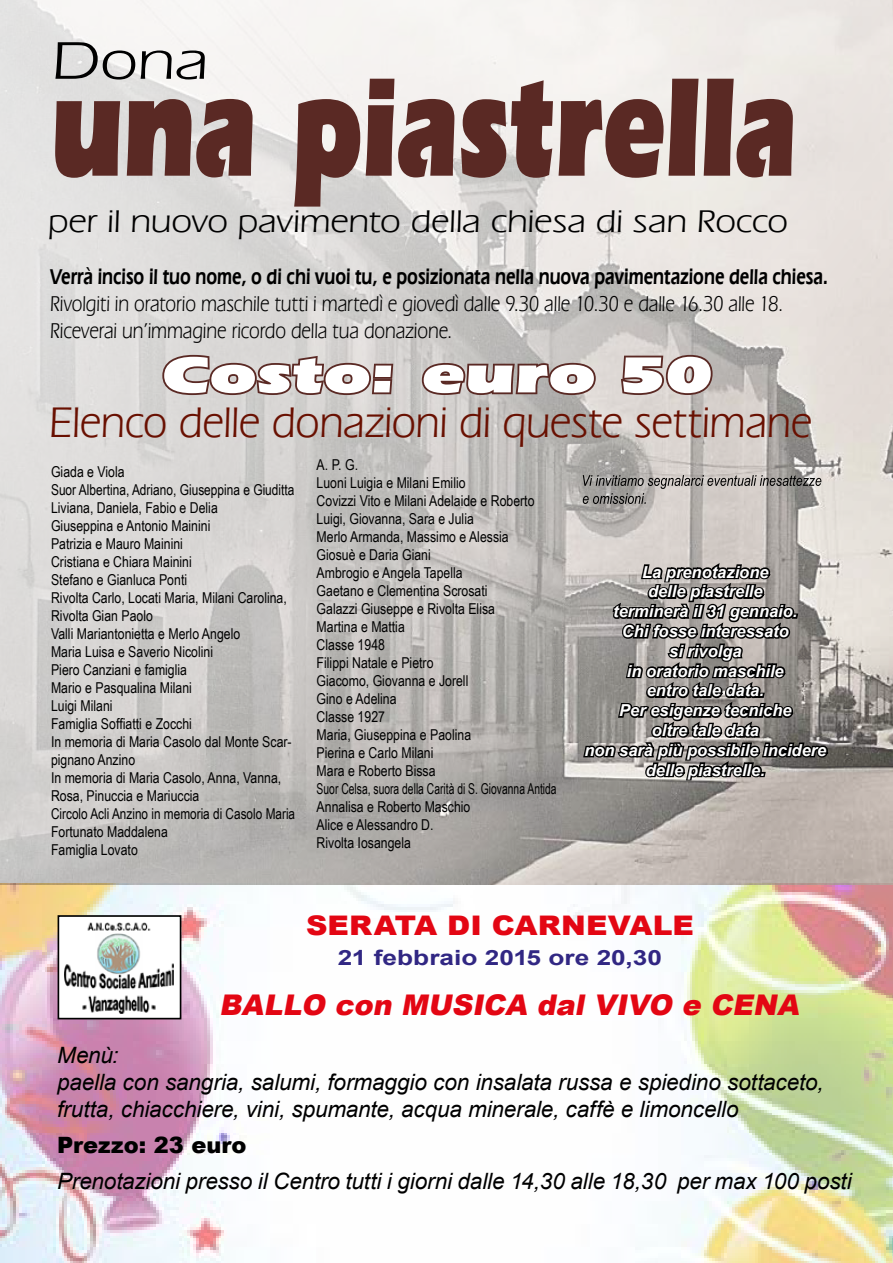
<style>
.page{position:relative;width:893px;height:1263px;background:#fff}
.page>*{position:absolute;margin:0;border:0;box-sizing:border-box;transform-origin:0 0}
.t1{font:900 146.55px "Eras IT Cby BT";letter-spacing:-.01em;color:#5a2924;scale:.71 1}
.t2{font:55.2px "Eras IT Cby BT";color:#000;scale:1.26 1}
.t3{font:900 52.8px "Eras IT Cby BT";color:#fff;scale:1.35 1}
.t4{font:45px "Eras IT Cby BT";letter-spacing:-.01em;color:#691001}
.t5{font:33px "Eras IT Cby BT";letter-spacing:-.005em;color:#000;scale:1.14 1}
.t6{font:italic 900 28.5px "Arial";color:#e30613}
.t7{font:900 27px "Arial";letter-spacing:.005em;color:#e30613;scale:1.1 1}
.t8{font:italic 22.5px/27px "Arial";letter-spacing:-.005em;color:#000}
.t9{font:22.5px/27px "Eras IT Cby BT";letter-spacing:-.005em;color:#000;scale:.86 1}
.t10{font:600 22.5px "Eras IT Cby BT";color:#000;scale:.8 1}
.t11{font:900 22.5px "Arial";letter-spacing:.005em;color:#000}
.t12{font:700 21px "Arial";color:#312783;scale:1.25 1}
.t13{font:italic 700 16.5px/19.8px "Arial";color:#fff;text-align:center}
.t14{font:15px/18px "Arial Narrow";color:#000}
</style>
<div class="page">
<img style="left:0;top:0;width:893px;height:1263px">
<svg style="left:892px;top:0;width:1px;height:21px"></svg>
<svg style="left:160px;top:353px;width:235px;height:45px"></svg>
<svg style="left:420px;top:361px;width:178px;height:37px"></svg>
<svg style="left:619px;top:353px;width:95px;height:44px"></svg>
<svg style="left:583px;top:475px;width:238px;height:29px"></svg>
<svg style="left:581px;top:560px;width:249px;height:224px"></svg>
<div style="left:58px;top:916px;width:123px;height:102px;background:#fff"></div>
<img style="left:65px;top:922px;width:109px;height:92px">
<div style="left:58px;top:915px;width:123px;height:104px;border:2px solid #000"></div>
<h2 class="t2" style="left:52px;top:27px;width:126px">Dona</h2>
<h1 class="t1" style="left:51px;top:35px;width:1053px">una piastrella</h1>
<h3 class="t5" style="left:48px;top:201px;width:651px">per il nuovo pavimento della chiesa di san Rocco</h3>
<h3 class="t10" style="left:50px;top:263px;width:974px">Verrà inciso il tuo nome, o di chi vuoi tu, e posizionata nella nuova pavimentazione della chiesa.</h3>
<h3 class="t9" style="left:50px;top:290px;width:854px">Rivolgiti in oratorio maschile tutti i martedì e giovedì dalle 9.30 alle 10.30 e dalle 16.30 alle 18.<br>Riceverai un’immagine ricordo della tua donazione.</h3>
<h3 class="t3" style="left:162px;top:342px;width:409px">Costo: euro 50</h3>
<h3 class="t4" style="left:49px;top:395px;width:765px">Elenco delle donazioni di queste settimane</h3>
<p class="t14" style="left:317px;top:455px;width:242px">A. P. G.<br>Luoni Luigia e Milani Emilio<br>Covizzi Vito e Milani Adelaide e Roberto<br>Luigi, Giovanna, Sara e Julia<br>Merlo Armanda, Massimo e Alessia<br>Giosuè e Daria Giani<br>Ambrogio e Angela Tapella<br>Gaetano e Clementina Scrosati<br>Galazzi Giuseppe e Rivolta Elisa<br>Martina e Mattia<br>Classe 1948<br>Filippi Natale e Pietro<br>Giacomo, Giovanna e Jorell<br>Gino e Adelina<br>Classe 1927<br>Maria, Giuseppina e Paolina<br>Pierina e Carlo Milani<br>Mara e Roberto Bissa<br>Suor Celsa, suora della Carità di S. Giovanna Antida<br>Annalisa e Roberto Maschio<br>Alice e Alessandro D.<br>Rivolta Iosangela</p>
<p class="t14" style="left:51px;top:462px;width:246px">Giada e Viola<br>Suor Albertina, Adriano, Giuseppina e Giuditta<br>Liviana, Daniela, Fabio e Delia<br>Giuseppina e Antonio Mainini<br>Patrizia e Mauro Mainini<br>Cristiana e Chiara Mainini<br>Stefano e Gianluca Ponti<br>Rivolta Carlo, Locati Maria, Milani Carolina,<br>Rivolta Gian Paolo<br>Valli Mariantonietta e Merlo Angelo<br>Maria Luisa e Saverio Nicolini<br>Piero Canziani e famiglia<br>Mario e Pasqualina Milani<br>Luigi Milani<br>Famiglia Soffiatti e Zocchi<br>In memoria di Maria Casolo dal Monte Scar&shy;pignano Anzino<br>In memoria di Maria Casolo, Anna, Vanna,<br>Rosa, Pinuccia e Mariuccia<br>Circolo Acli Anzino in memoria di Casolo Maria<br>Fortunato Maddalena<br>Famiglia Lovato</p>
<p class="t13" style="left:584px;top:562px;width:244px">La prenotazione<br>delle piastrelle<br>terminerà il 31 gennaio.<br>Chi fosse interessato<br>si rivolga<br>in oratorio maschile<br>entro tale data.<br>Per esigenze tecniche<br>oltre tale data<br>non sarà più possibile incidere delle piastrelle.</p>
<h3 class="t7" style="left:306px;top:906px;width:354px">SERATA DI CARNEVALE</h3>
<h3 class="t12" style="left:338px;top:944px;width:261px">21 febbraio 2015 ore 20,30</h3>
<h3 class="t6" style="left:219px;top:984px;width:588px">BALLO con MUSICA dal VIVO e CENA</h3>
<h3 class="t8" style="left:57px;top:1042px;width:768px">Menù:<br>paella con sangria, salumi, formaggio con insalata russa e spiedino sottaceto, frutta, chiacchiere, vini, spumante, acqua minerale, caffè e limoncello</h3>
<h3 class="t11" style="left:57px;top:1129px;width:191px">Prezzo: 23 euro</h3>
<h3 class="t8" style="left:57px;top:1168px;width:796px">Prenotazioni presso il Centro tutti i giorni dalle 14,30 alle 18,30 per max 100 posti</h3>
</div>
